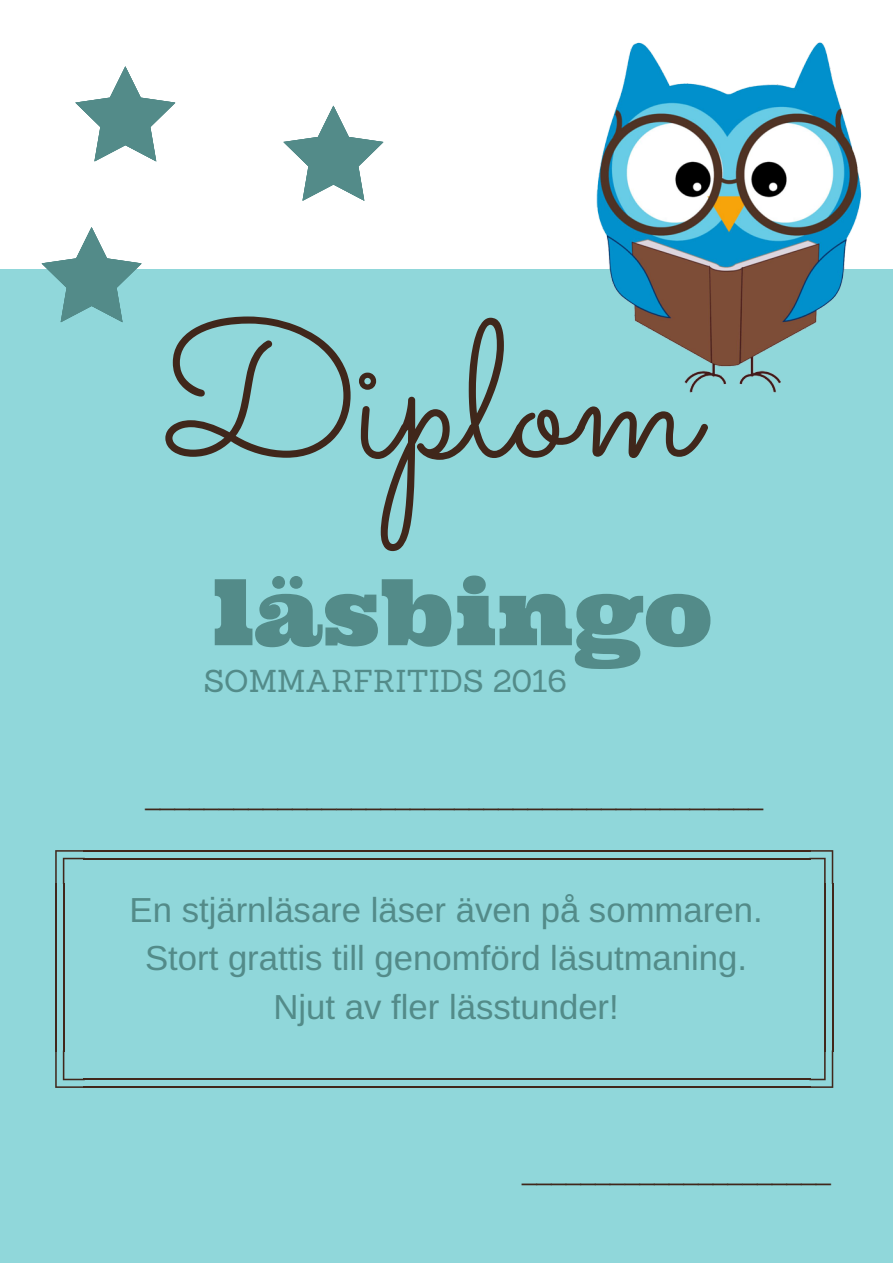
<style>
.page{position:relative;width:893px;height:1263px;background:#fff}
.page>*{position:absolute;margin:0;border:0;box-sizing:border-box;transform-origin:0 0}
.t1{font:193.05px "Sacramento";color:#40271b}
.t2{font:91.65px "Ultra";color:#538b89}
.t3{font:34.65px/48.3px "Arimo";color:#538b89;text-align:center}
.t4{font:30.9px "Sanchez";color:#538b89}
.t5{font:26.4px "Arimo";color:#40271b}
</style>
<div class="page">
<div style="left:0;top:0;width:892px;height:1262px;background:#90d7da"></div>
<svg style="left:55px;top:850px;width:30px;height:34px"></svg>
<hr style="left:55px;top:882px;width:2px;height:169px;background:#40271b">
<hr style="left:63px;top:882px;width:1px;height:169px;background:#40271b">
<svg style="left:55px;top:1050px;width:30px;height:38px"></svg>
<hr style="left:84px;top:1086px;width:726px;height:2px;background:#40271b">
<hr style="left:84px;top:1078px;width:726px;height:2px;background:#40271b">
<svg style="left:809px;top:1050px;width:24px;height:38px"></svg>
<hr style="left:831px;top:882px;width:2px;height:169px;background:#40271b">
<hr style="left:824px;top:882px;width:1px;height:169px;background:#40271b">
<svg style="left:809px;top:850px;width:24px;height:34px"></svg>
<hr style="left:84px;top:850px;width:726px;height:1px;background:#40271b">
<hr style="left:84px;top:858px;width:726px;height:1px;background:#40271b">
<div style="left:0;top:0;width:892px;height:268px;background:#fff"></div>
<img style="left:589px;top:42px;width:278px;height:351px">
<svg style="left:42px;top:227px;width:100px;height:95px"></svg>
<svg style="left:75px;top:66px;width:100px;height:96px"></svg>
<svg style="left:283px;top:106px;width:100px;height:95px"></svg>
<h1 class="t1" style="left:160px;top:276px;width:539px">Diplom</h1>
<h2 class="t2" style="left:211px;top:553px;width:502px">läsbingo</h2>
<p class="t4" style="left:204px;top:661px;width:364px">SOMMARFRITIDS 2016</p>
<p class="t5" style="left:145px;top:781px;width:619px">__________________________________________</p>
<p class="t3" style="left:130px;top:885px;width:634px">En stjärnläsare läser även på sommaren.<br>Stort grattis till genomförd läsutmaning.<br>Njut av fler lässtunder!</p>
<p class="t5" style="left:522px;top:1156px;width:310px">_____________________</p>
</div>
